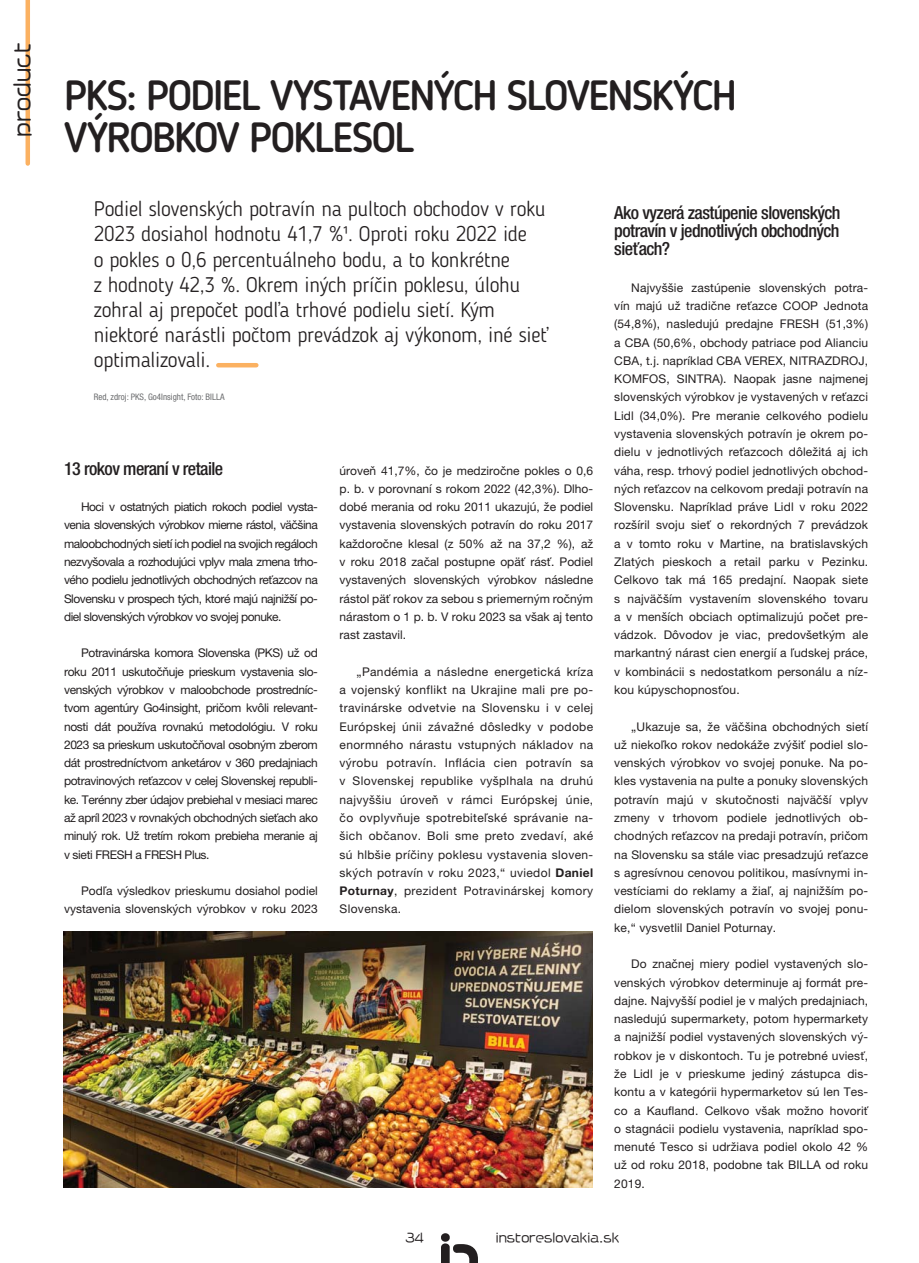
<style>
.page{position:relative;width:919px;height:1263px;background:#fff}
.page>*{position:absolute;margin:0;border:0;box-sizing:border-box;transform-origin:0 0}
.t1{font:500 42px/42px "Blogger Sans";letter-spacing:-.04em;color:#231f20}
.t2{font:300 21px/25.2px "Blogger Sans";letter-spacing:-.01em;color:#231f20}
.t3{font:21px "VDL Mega Maru Regular 90 pv RKSJ H";color:#231f20}
.t4{font:500 condensed 18px/18.3px "Helvetica Neue LT Pro";letter-spacing:-.03em;color:#231f20;text-align:justify}
.t5{font:12px/18.3px "Helvetica Neue LT Pro";color:#231f20;text-align:justify}
.t6{font:12px "VDL Mega Maru Regular 90 pv RKSJ H";color:#231f20}
.t7{font:condensed 9px "Helvetica Neue LT Pro";color:#6d6e70}
.s1{font-weight:700}
</style>
<div class="page">
<hr style="left:26px;top:0;width:4px;height:164px;background:#fbb161">
<div style="left:441px;top:1233px;width:8px;height:9px;background:#231f20;border-radius:4px"></div>
<svg style="left:441px;top:1243px;width:37px;height:20px"></svg>
<hr style="left:218px;top:363px;width:38px;height:4px;background:#fbb161">
<img style="left:64px;top:932px;width:528px;height:256px">
<h2 class="t3" style="left:14px;top:137px;width:96px;rotate:-90deg">product</h2>
<h1 class="t1" style="left:64px;top:79px;width:674px">PKS: PODIEL VYSTAVENÝCH SLOVENSKÝCH<br>VÝROBKOV POKLESOL</h1>
<p class="t2" style="left:94px;top:199px;width:457px">Podiel slovenských potravín na pultoch obchodov v roku 2023 dosiahol hodnotu 41,7 %1. Oproti roku 2022 ide<br>o pokles o 0,6 percentuálneho bodu, a to konkrétne<br>z hodnoty 42,3 %. Okrem iných príčin poklesu, úlohu zohral aj prepočet podľa trhové podielu sietí. Kým niektoré narástli počtom prevádzok aj výkonom, iné sieť optimalizovali.</p>
<p class="t7" style="left:94px;top:393px;width:132px">Red, zdroj: PKS, Go4Insight, Foto: BILLA</p>
<h3 class="t4" style="left:64px;top:461px;width:161px">13 rokov meraní v retaile</h3>
<p class="t5" style="left:64px;top:499px;width:255px;text-indent:17px">Hoci v ostatných piatich rokoch podiel vysta&shy;venia slovenských výrobkov mierne rástol, väčšina maloobchodných sietí ich podiel na svojich regáloch nezvyšovala a rozhodujúci vplyv mala zmena trho&shy;vého podielu jednotlivých obchodných reťazcov na Slovensku v prospech tých, ktoré majú najnižší po&shy;diel slovenských výrobkov vo svojej ponuke.</p>
<p class="t5" style="left:64px;top:645px;width:255px;text-indent:17px">Potravinárska komora Slovenska (PKS) už od roku 2011 uskutočňuje prieskum vystavenia slo&shy;venských výrobkov v maloobchode prostredníc&shy;tvom agentúry Go4insight, pričom kvôli relevant&shy;nosti dát používa rovnakú metodológiu. V roku 2023 sa prieskum uskutočňoval osobným zberom dát prostredníctvom anketárov v 360 predajniach potravinových reťazcov v celej Slovenskej republi&shy;ke. Terénny zber údajov prebiehal v mesiaci marec až apríl 2023 v rovnakých obchodných sieťach ako minulý rok. Už tretím rokom prebieha meranie aj v sieti FRESH a FRESH Plus.</p>
<p class="t5" style="left:64px;top:883px;width:255px;text-align:right">Podľa výsledkov prieskumu dosiahol podiel vystavenia slovenských výrobkov v roku 2023</p>
<p class="t5" style="left:339px;top:463px;width:255px">úroveň 41,7%, čo je medziročne pokles o 0,6 p. b. v porovnaní s rokom 2022 (42,3%). Dlho&shy;dobé merania od roku 2011 ukazujú, že podiel vystavenia slovenských potravín do roku 2017 každoročne klesal (z 50% až na 37,2 %), až v roku 2018 začal postupne opäť rásť. Podiel vystavených slovenských výrobkov následne rástol päť rokov za sebou s priemerným ročným nárastom o 1 p. b. V roku 2023 sa však aj tento rast zastavil.</p>
<p class="t5" style="left:339px;top:664px;width:255px;text-indent:17px">„Pandémia a následne energetická kríza a vojenský konflikt na Ukrajine mali pre po&shy;travinárske odvetvie na Slovensku i v celej Európskej únii závažné dôsledky v podobe enormného nárastu vstupných nákladov na výrobu potravín. Inflácia cien potravín sa v Slovenskej republike vyšplhala na druhú najvyššiu úroveň v rámci Európskej únie, čo ovplyvňuje spotrebiteľské správanie na&shy;šich občanov. Boli sme preto zvedaví, aké sú hlbšie príčiny poklesu vystavenia sloven&shy;ských potravín v roku 2023,“ uviedol <span class="s1">Daniel Poturnay</span>, prezident Potravinárskej komory Slovenska.</p>
<h3 class="t4" style="left:614px;top:205px;width:228px">Ako vyzerá zastúpenie slovenských potravín v jednotlivých obchodných sieťach?</h3>
<p class="t5" style="left:614px;top:280px;width:255px;text-indent:17px">Najvyššie zastúpenie slovenských potra&shy;vín majú už tradične reťazce COOP Jednota (54,8%), nasledujú predajne FRESH (51,3%) a CBA (50,6%, obchody patriace pod Alianciu CBA, t.j. napríklad CBA VEREX, NITRAZDROJ, KOMFOS, SINTRA). Naopak jasne najmenej slovenských výrobkov je vystavených v reťazci Lidl (34,0%). Pre meranie celkového podielu vystavenia slovenských potravín je okrem po&shy;dielu v jednotlivých reťazcoch dôležitá aj ich váha, resp. trhový podiel jednotlivých obchod&shy;ných reťazcov na celkovom predaji potravín na Slovensku. Napríklad práve Lidl v roku 2022 rozšíril svoju sieť o rekordných 7 prevádzok a v tomto roku v Martine, na bratislavských Zlatých pieskoch a retail parku v Pezinku.<br>Celkovo tak má 165 predajní. Naopak siete s najväčším vystavením slovenského tovaru a v menších obciach optimalizujú počet pre&shy;vádzok. Dôvodov je viac, predovšetkým ale markantný nárast cien energií a ľudskej práce, v kombinácii s nedostatkom personálu a níz&shy;kou kúpyschopnosťou.</p>
<p class="t5" style="left:614px;top:719px;width:255px;text-indent:17px">„Ukazuje sa, že väčšina obchodných sietí už niekoľko rokov nedokáže zvýšiť podiel slo&shy;venských výrobkov vo svojej ponuke. Na po&shy;kles vystavenia na pulte a ponuky slovenských potravín majú v skutočnosti najväčší vplyv zmeny v trhovom podiele jednotlivých ob&shy;chodných reťazcov na predaji potravín, pričom na Slovensku sa stále viac presadzujú reťazce s agresívnou cenovou politikou, masívnymi in&shy;vestíciami do reklamy a žiaľ, aj najnižším po&shy;dielom slovenských potravín vo svojej ponu&shy;ke,“ vysvetlil Daniel Poturnay.</p>
<p class="t5" style="left:614px;top:956px;width:255px;text-indent:17px">Do značnej miery podiel vystavených slo&shy;venských výrobkov determinuje aj formát pre&shy;dajne. Najvyšší podiel je v malých predajniach, nasledujú supermarkety, potom hypermarkety a najnižší podiel vystavených slovenských vý&shy;robkov je v diskontoch. Tu je potrebné uviesť, že Lidl je v prieskume jediný zástupca dis&shy;kontu a v kategórii hypermarketov sú len Tes&shy;co a Kaufland. Celkovo však možno hovoriť o stagnácii podielu vystavenia, napríklad spo&shy;menuté Tesco si udržiava podiel okolo 42 % už od roku 2018, podobne tak BILLA od roku 2019.</p>
<p class="t6" style="left:405px;top:1233px;width:20px">34</p>
<p class="t6" style="left:495px;top:1233px;width:125px">instoreslovakia.sk</p>
</div>
